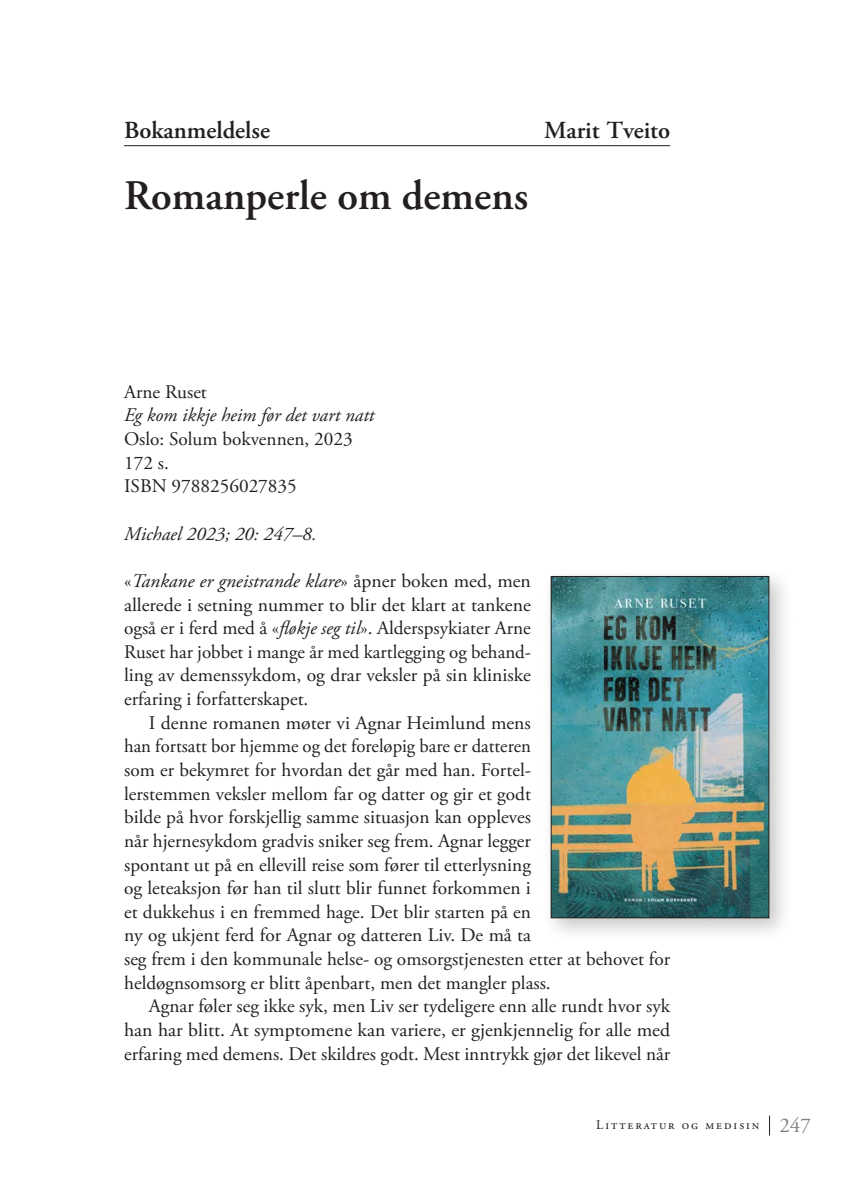
<style>
.page{position:relative;width:844px;height:1191px;background:#fff}
.page>*{position:absolute;margin:0;border:0;box-sizing:border-box;transform-origin:0 0}
.t1{font:600 42px "Adobe Garamond Pro";color:#231f20}
.t2{font:600 24.5px "Adobe Garamond Pro";color:#231f20}
.t3{font:19.25px/23.6px "Adobe Garamond Pro";color:#231f20}
.t4{font:italic 19.25px "Adobe Garamond Pro";color:#231f20}
.t5{font:13.12px "Adobe Garamond Pro";letter-spacing:.15em;color:#231f20}
.s1{font-style:italic}
.s2{font-size:21px;color:#808285}
</style>
<div class="page">
<svg style="left:769px;top:1115px;width:1px;height:20px"></svg>
<div style="left:540px;top:566px;width:253px;height:376px;background:#231f20;opacity:.25"></div>
<img style="left:552px;top:578px;width:215px;height:338px">
<div style="left:550px;top:576px;width:219px;height:342px;border:1px solid #231f20"></div>
<hr style="left:124px;top:145px;width:546px;height:1px;background:#231f20">
<p class="t2" style="left:124px;top:116px;width:147px">Bokanmeldelse</p>
<p class="t2" style="left:544px;top:116px;width:127px">Marit Tveito</p>
<h1 class="t1" style="left:124px;top:171px;width:405px">Romanperle om demens</h1>
<p class="t3" style="left:124px;top:380px;width:84px">Arne Ruset</p>
<p class="t4" style="left:124px;top:404px;width:251px">Eg kom ikkje heim før det vart natt</p>
<p class="t3" style="left:124px;top:428px;width:230px">Oslo: Solum bokvennen, 2023<br>172 s.<br>ISBN 9788256027835</p>
<p class="t4" style="left:124px;top:522px;width:194px">Michael 2023; 20: 247–8.</p>
<p class="t3" style="left:124px;top:569px;width:408px;text-align:justify">«<span class="s1">Tankane er gneistrande klare</span>» åpner boken med, men allerede i setning nummer to blir det klart at tankene også er i ferd med å «<span class="s1">fløkje seg til</span>». Alderspsykiater Arne Ruset har jobbet i mange år med kartlegging og behand&shy;ling av demenssykdom, og drar veksler på sin kliniske erfaring i forfatterskapet.</p>
<p class="t3" style="left:124px;top:711px;width:547px;text-indent:25px">I denne romanen møter vi Agnar Heimlund mens<br>han fortsatt bor hjemme og det foreløpig bare er datteren<br>som er bekymret for hvordan det går med han. Fortel-<br>lerstemmen veksler mellom far og datter og gir et godt<br>bilde på hvor forskjellig samme situasjon kan oppleves<br>når hjernesykdom gradvis sniker seg frem. Agnar legger<br>spontant ut på en ellevill reise som fører til etterlysning<br>og leteaksjon før han til slutt blir funnet forkommen i<br>et dukkehus i en fremmed hage. Det blir starten på en<br>ny og ukjent ferd for Agnar og datteren Liv. De må ta<br>seg frem i den kommunale helse- og omsorgstjenesten etter at behovet for heldøgnsomsorg er blitt åpenbart, men det mangler plass.</p>
<p class="t3" style="left:124px;top:995px;width:547px;text-align:justify;text-indent:25px">Agnar føler seg ikke syk, men Liv ser tydeligere enn alle rundt hvor syk han har blitt. At symptomene kan variere, er gjenkjennelig for alle med erfaring med demens. Det skildres godt. Mest inntrykk gjør det likevel når</p>
<p class="t5" style="left:596px;top:1117px;width:216px">Litteratur og medisin <span class="s2">247</span></p>
</div>
